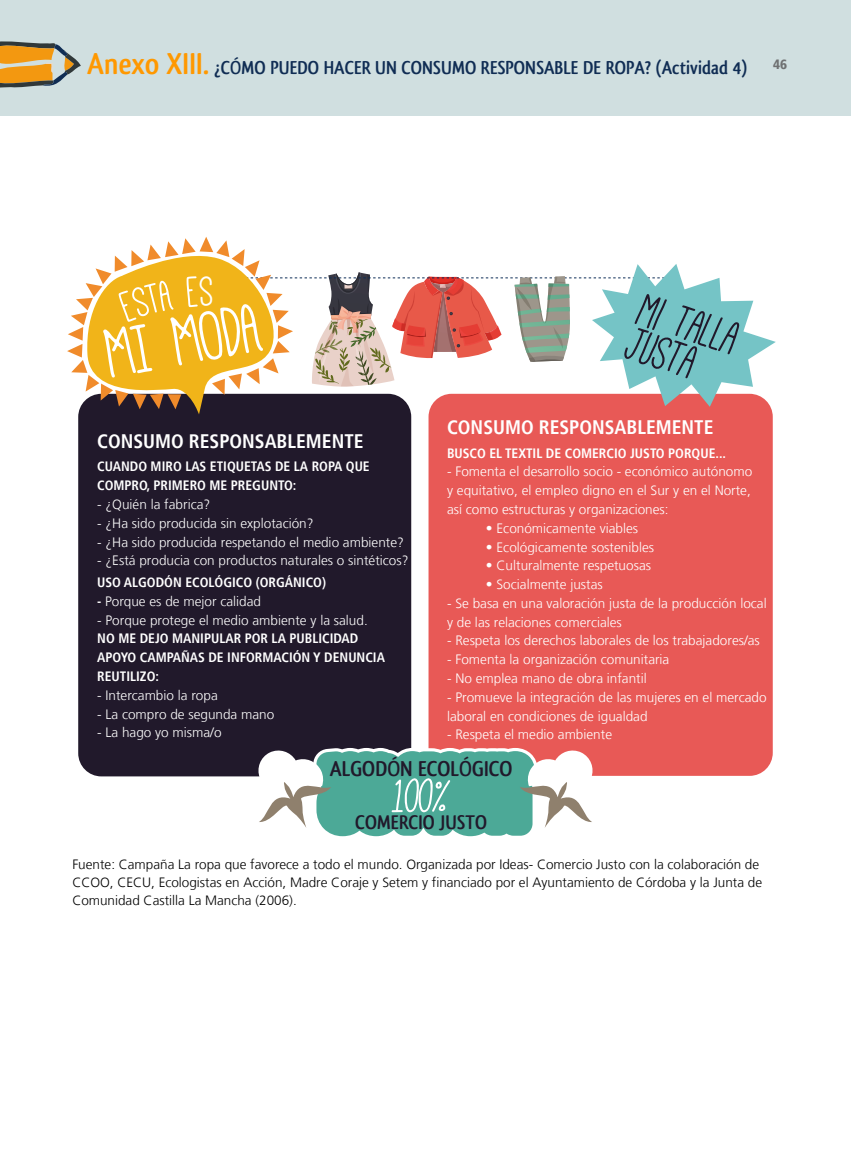
<style>
.page{position:relative;width:851px;height:1149px;background:#fff}
.page>*{position:absolute;margin:0;border:0;box-sizing:border-box;transform-origin:0 0}
.t1{font:77.55px "Mathlete Bulky";color:#fff}
.t2{font:51.9px "Mathlete Bulky Slant";color:#21192b}
.t3{font:51.45px "Mathlete Bulky Slant";color:#fff}
.t4{font:700 31.5px "Qlassik";color:#ff9800}
.t5{font:700 22.35px "Qlassik";color:#21192b}
.t6{font:700 20.7px "Qlassik";color:#21192b}
.t7{font:700 19.5px "Qlassik";color:#102d54}
.t8{font:700 condensed 19.5px "Frutiger LT";color:#fff}
.t9{font:300 13.5px/18.8px "Frutiger LT";color:#fff}
.t10{font:300 13.5px/18px "Frutiger LT";color:#000}
.t11{font:700 condensed 13.5px/18.8px "Frutiger LT";color:#fff}
.t12{font:900 condensed 13.5px "Frutiger LT";color:#6f7172}
.s1{font-weight:700;font-stretch:condensed}
</style>
<div class="page">
<div style="left:0;top:0;width:850px;height:115px;background:#d0dfe0"></div>
<svg style="left:0;top:41px;width:81px;height:47px"></svg>
<div style="left:428px;top:393px;width:344px;height:382px;background:#e85956;border-radius:23px"></div>
<div style="left:78px;top:393px;width:333px;height:383px;background:#21192b;border-radius:23px"></div>
<svg style="left:247px;top:746px;width:356px;height:91px"></svg>
<svg style="left:67px;top:237px;width:708px;height:177px"></svg>
<h3 class="t4" style="left:87px;top:45px;width:123px">Anexo XIII.</h3>
<p class="t12" style="left:773px;top:56px;width:16px">46</p>
<h3 class="t7" style="left:214px;top:56px;width:534px">¿CÓMO PUEDO HACER UN CONSUMO RESPONSABLE DE ROPA? (Actividad 4)</h3>
<h1 class="t1" style="left:101px;top:316px;width:158px;rotate:-10deg">MI MODA</h1>
<h2 class="t2" style="left:648px;top:284px;width:104px;rotate:18deg">mi talla</h2>
<h2 class="t2" style="left:637px;top:318px;width:71px;rotate:18deg">justa</h2>
<h3 class="t8" style="left:97px;top:429px;width:268px">CONSUMO RESPONSABLEMENTE</h3>
<p class="t11" style="left:97px;top:457px;width:274px">CUANDO MIRO LAS ETIQUETAS DE LA ROPA QUE<br>COMPRO, PRIMERO ME PREGUNTO:</p>
<p class="t9" style="left:97px;top:495px;width:114px">- ¿Quién la fabrica?</p>
<p class="t9" style="left:97px;top:514px;width:218px">- ¿Ha sido producida sin explotación?</p>
<p class="t9" style="left:97px;top:532px;width:308px">- ¿Ha sido producida respetando el medio ambiente?</p>
<p class="t9" style="left:97px;top:551px;width:313px">- ¿Está producia con productos naturales o sintéticos?</p>
<p class="t11" style="left:97px;top:573px;width:230px">USO ALGODÓN ECOLÓGICO (ORGÁNICO)</p>
<p class="t9" style="left:97px;top:591px;width:165px"><span class="s1">-</span> Porque es de mejor calidad</p>
<p class="t9" style="left:97px;top:610px;width:272px">- Porque protege el medio ambiente y la salud.</p>
<p class="t11" style="left:97px;top:629px;width:289px">NO ME DEJO MANIPULAR POR LA PUBLICIDAD<br>APOYO CAMPAÑAS DE INFORMACIÓN Y DENUNCIA<br>REUTILIZO:</p>
<p class="t9" style="left:97px;top:685px;width:122px">- Intercambio la ropa</p>
<p class="t9" style="left:97px;top:704px;width:179px">- La compro de segunda mano</p>
<p class="t9" style="left:97px;top:723px;width:126px">- La hago yo misma/o</p>
<h3 class="t8" style="left:447px;top:415px;width:268px">CONSUMO RESPONSABLEMENTE</h3>
<p class="t11" style="left:447px;top:443px;width:280px">BUSCO EL TEXTIL DE COMERCIO JUSTO PORQUE...</p>
<p class="t9" style="left:447px;top:462px;width:307px;text-align:justify">- Fomenta el desarrollo socio - económico autónomo y equitativo, el empleo digno en el Sur y en el Norte, así como estructuras y organizaciones:</p>
<p class="t9" style="left:486px;top:518px;width:154px">• Económicamente viables</p>
<p class="t9" style="left:486px;top:537px;width:169px">• Ecológicamente sostenibles</p>
<p class="t9" style="left:486px;top:556px;width:166px">• Culturalmente respetuosas</p>
<p class="t9" style="left:486px;top:575px;width:118px">• Socialmente justas</p>
<p class="t9" style="left:447px;top:594px;width:321px">- Se basa en una valoración justa de la producción local y de las relaciones comerciales</p>
<p class="t9" style="left:447px;top:631px;width:314px">- Respeta los derechos laborales de los trabajadores/as</p>
<p class="t9" style="left:447px;top:650px;width:224px">- Fomenta la organización comunitaria</p>
<p class="t9" style="left:447px;top:669px;width:201px">- No emplea mano de obra infantil</p>
<p class="t9" style="left:447px;top:687px;width:321px">- Promueve la integración de las mujeres en el mercado laboral en condiciones de igualdad</p>
<p class="t9" style="left:447px;top:725px;width:166px">- Respeta el medio ambiente</p>
<h3 class="t5" style="left:330px;top:755px;width:184px">ALGODÓN ECOLÓGICO</h3>
<h3 class="t6" style="left:355px;top:809px;width:133px">COMERCIO JUSTO</h3>
<h3 class="t3" style="left:394px;top:770px;width:58px">100%</h3>
<p class="t10" style="left:72px;top:855px;width:691px">Fuente: Campaña La ropa que favorece a todo el mundo. Organizada por Ideas- Comercio Justo con la colaboración de<br>CCOO, CECU, Ecologistas en Acción, Madre Coraje y Setem y financiado por el Ayuntamiento de Córdoba y la Junta de<br>Comunidad Castilla La Mancha (2006).</p>
</div>
